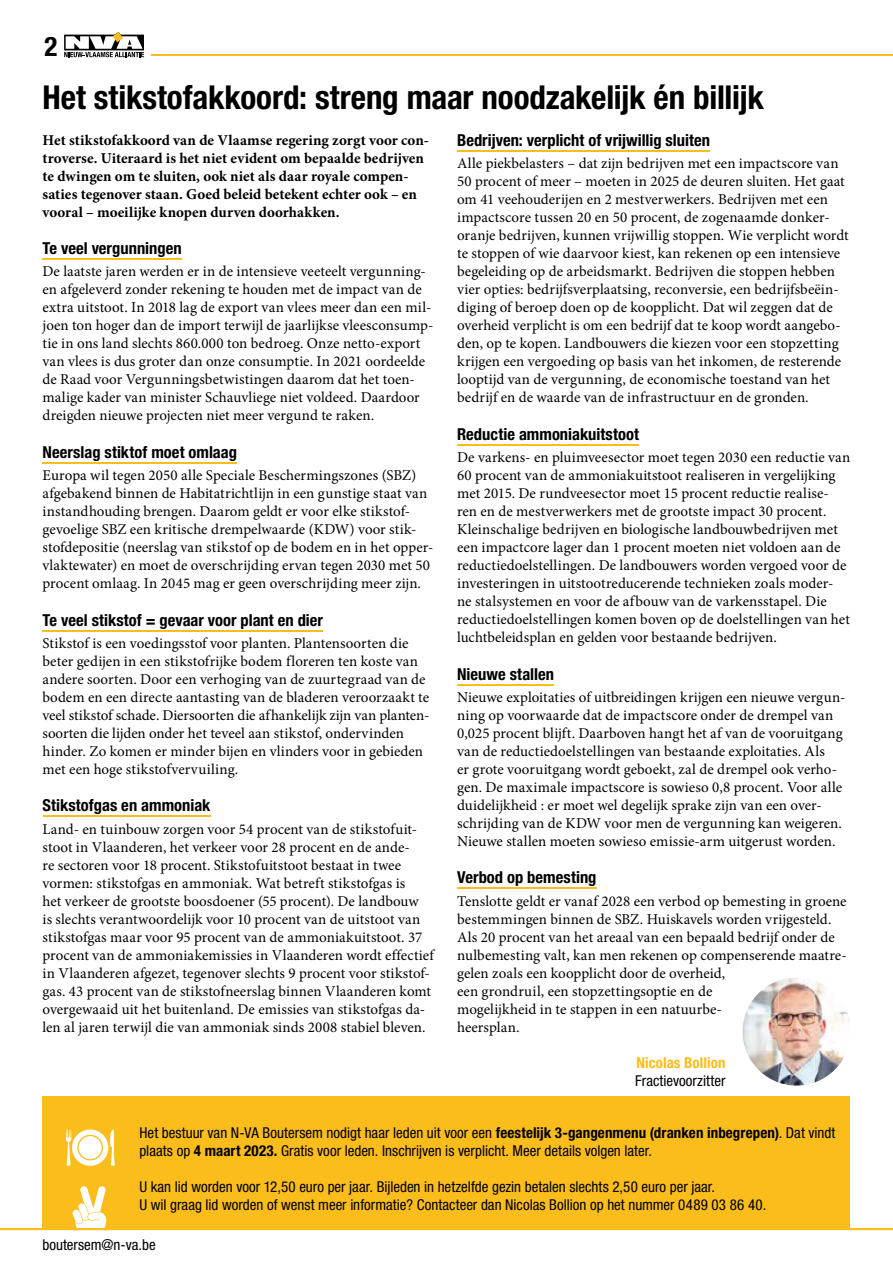
<style>
.page{position:relative;width:893px;height:1263px;background:#fff}
.page>*{position:absolute;margin:0;border:0;box-sizing:border-box;transform-origin:0 0}
.t1{font:700 condensed 33px "Helvetica Neue LT Std";letter-spacing:-.005em;color:#000}
.t2{font:700 condensed 27px "Helvetica Neue LT Std";color:#000}
.t3{font:700 condensed 16.5px "Helvetica Neue LT Std";color:#000}
.t4{font:15px/18px "Minion Pro";color:#000}
.t5{font:condensed 15px/18px "Helvetica Neue LT Std";color:#000}
.t6{font:700 15px/18px "Minion Pro";color:#000}
.t7{font:700 condensed 15px "Helvetica Neue LT Std";letter-spacing:.005em;color:#fbbd1b}
.s1{font-weight:700}
</style>
<div class="page">
<hr style="left:43px;top:258px;width:139px;height:1px;background:#fbbd1b">
<hr style="left:43px;top:462px;width:194px;height:1px;background:#fbbd1b">
<hr style="left:43px;top:630px;width:280px;height:1px;background:#fbbd1b">
<hr style="left:43px;top:816px;width:167px;height:1px;background:#fbbd1b">
<hr style="left:457px;top:150px;width:253px;height:1px;background:#fbbd1b">
<hr style="left:457px;top:444px;width:182px;height:1px;background:#fbbd1b">
<hr style="left:457px;top:684px;width:97px;height:1px;background:#fbbd1b">
<hr style="left:457px;top:888px;width:140px;height:1px;background:#fbbd1b">
<div style="left:42px;top:1096px;width:807px;height:133px;background:#fbbd1b"></div>
<svg style="left:66px;top:1129px;width:49px;height:37px"></svg>
<img style="left:746px;top:1049px;width:32px;height:33px">
<img style="left:778px;top:1049px;width:37px;height:36px">
<img style="left:814px;top:1049px;width:30px;height:33px">
<img style="left:742px;top:1013px;width:108px;height:36px">
<img style="left:746px;top:981px;width:32px;height:32px">
<img style="left:778px;top:978px;width:36px;height:35px">
<img style="left:814px;top:981px;width:33px;height:32px">
<hr style="left:151px;top:55px;width:742px;height:1px;background:#fbbd1b">
<svg style="left:64px;top:32px;width:80px;height:25px"></svg>
<svg style="left:0;top:1182px;width:893px;height:48px"></svg>
<h2 class="t2" style="left:45px;top:30px;width:14px">2</h2>
<h1 class="t1" style="left:43px;top:77px;width:723px">Het stikstofakkoord: streng maar noodzakelijk én billijk</h1>
<p class="t6" style="left:43px;top:131px;width:388px">Het stikstofakkoord van de Vlaamse regering zorgt voor con&shy;troverse. Uiteraard is het niet evident om bepaalde bedrijven te dwingen om te sluiten, ook niet als daar royale compen&shy;saties tegenover staan. Goed beleid betekent echter ook – en vooral – moeilijke knopen durven doorhakken.</p>
<p class="t3" style="left:43px;top:238px;width:141px">Te veel vergunningen</p>
<p class="t4" style="left:43px;top:263px;width:392px">De laatste jaren werden er in de intensieve veeteelt vergunning&shy;en afgeleverd zonder rekening te houden met de impact van de extra uitstoot. In 2018 lag de export van vlees meer dan een mil&shy;joen ton hoger dan de import terwijl de jaarlijkse vleesconsump&shy;tie in ons land slechts 860.000 ton bedroeg. Onze netto-export van vlees is dus groter dan onze consumptie. In 2021 oordeelde de Raad voor Vergunningsbetwistingen daarom dat het toen&shy;malige kader van minister Schauvliege niet voldeed. Daardoor dreigden nieuwe projecten niet meer vergund te raken.</p>
<p class="t3" style="left:43px;top:442px;width:196px">Neerslag stiktof moet omlaag</p>
<p class="t4" style="left:43px;top:466px;width:392px">Europa wil tegen 2050 alle Speciale Beschermingszones (SBZ) afgebakend binnen de Habitatrichtlijn in een gunstige staat van instandhouding brengen. Daarom geldt er voor elke stikstof&shy;gevoelige SBZ een kritische drempelwaarde (KDW) voor stik&shy;stofdepositie (neerslag van stikstof op de bodem en in het opper&shy;vlaktewater) en moet de overschrijding ervan tegen 2030 met 50 procent omlaag. In 2045 mag er geen overschrijding meer zijn.</p>
<p class="t3" style="left:43px;top:610px;width:282px">Te veel stikstof = gevaar voor plant en dier</p>
<p class="t4" style="left:43px;top:634px;width:388px">Stikstof is een voedingsstof voor planten. Plantensoorten die beter gedijen in een stikstofrijke bodem floreren ten koste van andere soorten. Door een verhoging van de zuurtegraad van de bodem en een directe aantasting van de bladeren veroorzaakt te veel stikstof schade. Diersoorten die afhankelijk zijn van planten&shy;soorten die lijden onder het teveel aan stikstof, ondervinden hinder. Zo komen er minder bijen en vlinders voor in gebieden met een hoge stikstofvervuiling.</p>
<p class="t3" style="left:43px;top:796px;width:169px">Stikstofgas en ammoniak</p>
<p class="t4" style="left:43px;top:820px;width:393px">Land- en tuinbouw zorgen voor 54 procent van de stikstofuit&shy;stoot in Vlaanderen, het verkeer voor 28 procent en de ande-<br>re sectoren voor 18 procent. Stikstofuitstoot bestaat in twee vormen: stikstofgas en ammoniak. Wat betreft stikstofgas is<br>het verkeer de grootste boosdoener (55 procent). De landbouw<br>is slechts verantwoordelijk voor 10 procent van de uitstoot van stikstofgas maar voor 95 procent van de ammoniakuitstoot. 37 procent van de ammoniakemissies in Vlaanderen wordt effectief in Vlaanderen afgezet, tegenover slechts 9 procent voor stikstof&shy;gas. 43 procent van de stikstofneerslag binnen Vlaanderen komt overgewaaid uit het buitenland. De emissies van stikstofgas da&shy;len al jaren terwijl die van ammoniak sinds 2008 stabiel bleven.</p>
<p class="t3" style="left:457px;top:130px;width:254px">Bedrijven: verplicht of vrijwillig sluiten</p>
<p class="t4" style="left:457px;top:155px;width:393px">Alle piekbelasters – dat zijn bedrijven met een impactscore van 50 procent of meer – moeten in 2025 de deuren sluiten. Het gaat om 41 veehouderijen en 2 mestverwerkers. Bedrijven met een impactscore tussen 20 en 50 procent, de zogenaamde donker&shy;oranje bedrijven, kunnen vrijwillig stoppen. Wie verplicht wordt te stoppen of wie daarvoor kiest, kan rekenen op een intensieve begeleiding op de arbeidsmarkt. Bedrijven die stoppen hebben vier opties: bedrijfsverplaatsing, reconversie, een bedrijfsbeëin&shy;diging of beroep doen op de koopplicht. Dat wil zeggen dat de overheid verplicht is om een bedrijf dat te koop wordt aangebo&shy;den, op te kopen. Landbouwers die kiezen voor een stopzetting krijgen een vergoeding op basis van het inkomen, de resterende looptijd van de vergunning, de economische toestand van het bedrijf en de waarde van de infrastructuur en de gronden.</p>
<p class="t3" style="left:457px;top:424px;width:183px">Reductie ammoniakuitstoot</p>
<p class="t4" style="left:457px;top:448px;width:395px">De varkens- en pluimveesector moet tegen 2030 een reductie van 60 procent van de ammoniakuitstoot realiseren in vergelijking met 2015. De rundveesector moet 15 procent reductie realise&shy;ren en de mestverwerkers met de grootste impact 30 procent.<br>Kleinschalige bedrijven en biologische landbouwbedrijven met een impactcore lager dan 1 procent moeten niet voldoen aan de reductiedoelstellingen. De landbouwers worden vergoed voor de investeringen in uitstootreducerende technieken zoals moder&shy;ne stalsystemen en voor de afbouw van de varkensstapel. Die reductiedoelstellingen komen boven op de doelstellingen van het luchtbeleidsplan en gelden voor bestaande bedrijven.</p>
<p class="t3" style="left:457px;top:664px;width:98px">Nieuwe stallen</p>
<p class="t4" style="left:457px;top:688px;width:390px">Nieuwe exploitaties of uitbreidingen krijgen een nieuwe vergun&shy;ning op voorwaarde dat de impactscore onder de drempel van 0,025 procent blijft. Daarboven hangt het af van de vooruitgang van de reductiedoelstellingen van bestaande exploitaties. Als<br>er grote vooruitgang wordt geboekt, zal de drempel ook verho&shy;gen. De maximale impactscore is sowieso 0,8 procent. Voor alle duidelijkheid : er moet wel degelijk sprake zijn van een over&shy;schrijding van de KDW voor men de vergunning kan weigeren.<br>Nieuwe stallen moeten sowieso emissie-arm uitgerust worden.</p>
<p class="t3" style="left:457px;top:868px;width:141px">Verbod op bemesting</p>
<p class="t4" style="left:457px;top:892px;width:391px">Tenslotte geldt er vanaf 2028 een verbod op bemesting in groene bestemmingen binnen de SBZ. Huiskavels worden vrijgesteld.<br>Als 20 procent van het areaal van een bepaald bedrijf onder de nulbemesting valt, kan men rekenen op compenserende maatre&shy;gelen zoals een koopplicht door de overheid,<br>een grondruil, een stopzettingsoptie en de<br>mogelijkheid in te stappen in een natuurbe-<br>heersplan.</p>
<p class="t7" style="left:636px;top:1053px;width:91px">Nicolas Bollion</p>
<p class="t5" style="left:635px;top:1071px;width:92px">Fractievoorzitter</p>
<p class="t5" style="left:139px;top:1123px;width:697px">Het bestuur van N-VA Boutersem nodigt haar leden uit voor een <span class="s1">feestelijk 3-gangenmenu (dranken inbegrepen)</span>. Dat vindt plaats op <span class="s1">4 maart 2023.</span> Gratis voor leden. Inschrijven is verplicht. Meer details volgen later.</p>
<p class="t5" style="left:139px;top:1177px;width:628px">U kan lid worden voor 12,50 euro per jaar. Bijleden in hetzelfde gezin betalen slechts 2,50 euro per jaar.<br>U wil graag lid worden of wenst meer informatie? Contacteer dan Nicolas Bollion op het nummer 0489 03 86 40.</p>
<p class="t5" style="left:43px;top:1236px;width:115px">boutersem@n-va.be</p>
</div>
